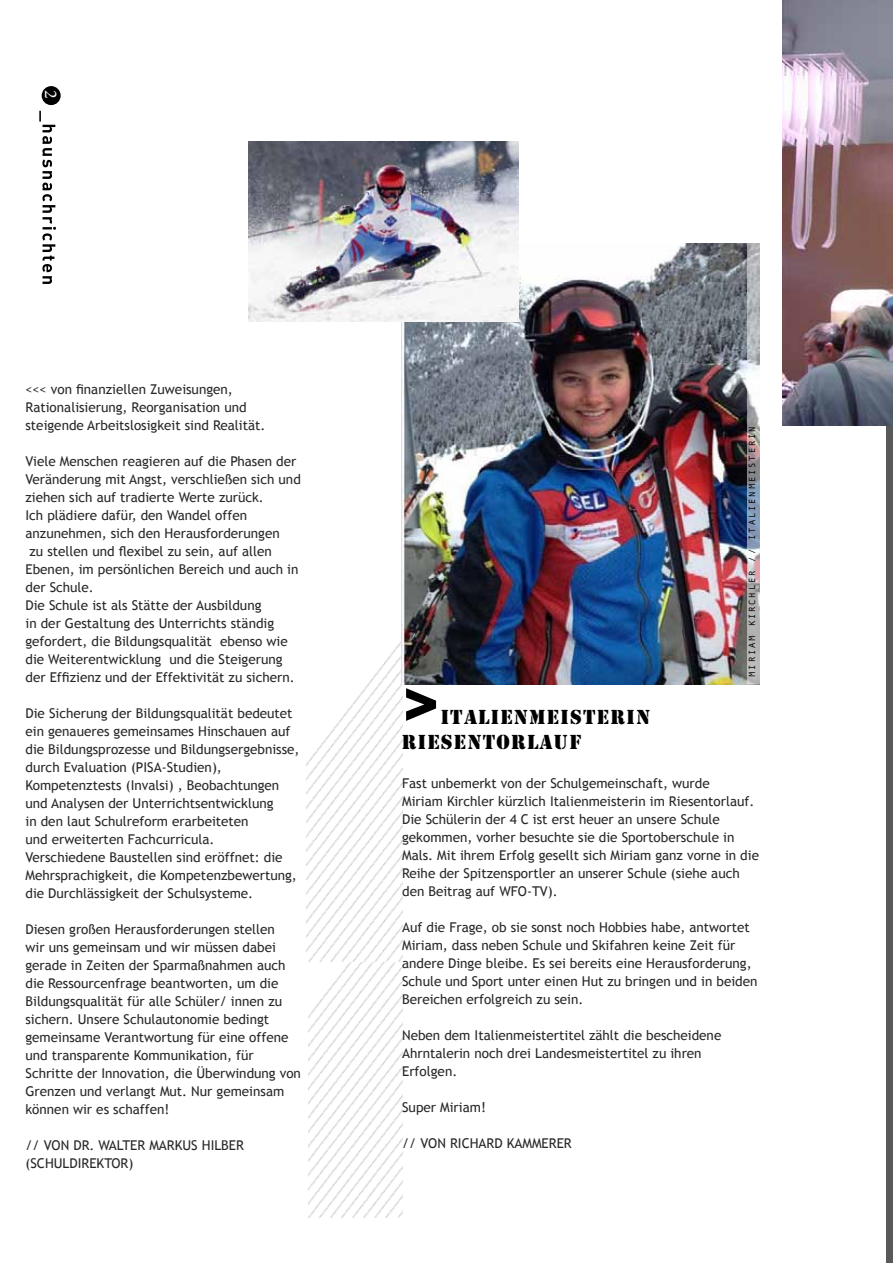
<style>
.page{position:relative;width:893px;height:1263px;background:#fff}
.page>*{position:absolute;margin:0;border:0;box-sizing:border-box;transform-origin:0 0}
.t1{font:italic 900 54px "Arial";color:#000}
.t2{font:21px/25.2px "Stencil";letter-spacing:.06em;color:#000}
.t3{font:18px "Minion Pro";color:#fff}
.t4{font:13.5px/18px "Trebuchet MS";color:#292829}
.t5{font:9px "Andale Mono";letter-spacing:.2em;color:#000}
</style>
<div class="page">
<div style="left:886px;top:0;width:7px;height:1263px;background:#58595b"></div>
<img style="left:782px;top:0;width:111px;height:425px">
<img style="left:308px;top:962px;width:95px;height:255px">
<img style="left:306px;top:621px;width:97px;height:341px">
<svg style="left:39px;top:111px;width:17px;height:173px"></svg>
<div style="left:42px;top:87px;width:18px;height:17px;background:#000;border-radius:50%"></div>
<div style="left:42px;top:86px;width:19px;height:19px;border:2px solid #000;border-radius:50%"></div>
<img style="left:402px;top:243px;width:345px;height:441px">
<svg style="left:747px;top:243px;width:12px;height:441px;background:#b2b4ba"></svg>
<img style="left:249px;top:142px;width:270px;height:180px">
<h3 class="t3" style="left:63px;top:90px;width:10px;rotate:90deg">2</h3>
<p class="t4" style="left:26px;top:380px;width:241px">&lt;&lt;&lt; von finanziellen Zuweisungen,<br>Rationalisierung, Reorganisation und steigende Arbeitslosigkeit sind Realität.</p>
<p class="t4" style="left:26px;top:452px;width:272px">Viele Menschen reagieren auf die Phasen der</p>
<p class="t4" style="left:26px;top:470px;width:277px">Veränderung mit Angst, verschließen sich und</p>
<p class="t4" style="left:26px;top:488px;width:240px">ziehen sich auf tradierte Werte zurück.</p>
<p class="t4" style="left:26px;top:506px;width:223px">Ich plädiere dafür, den Wandel offen</p>
<p class="t4" style="left:26px;top:524px;width:256px">anzunehmen, sich den Herausforderungen</p>
<p class="t4" style="left:30px;top:542px;width:244px">zu stellen und flexibel zu sein, auf allen</p>
<p class="t4" style="left:26px;top:560px;width:274px">Ebenen, im persönlichen Bereich und auch in</p>
<p class="t4" style="left:26px;top:578px;width:70px">der Schule.</p>
<p class="t4" style="left:26px;top:596px;width:237px">Die Schule ist als Stätte der Ausbildung</p>
<p class="t4" style="left:26px;top:614px;width:250px">in der Gestaltung des Unterrichts ständig</p>
<p class="t4" style="left:26px;top:632px;width:264px">gefordert, die Bildungsqualität ebenso wie</p>
<p class="t4" style="left:26px;top:650px;width:258px">die Weiterentwicklung und die Steigerung</p>
<p class="t4" style="left:26px;top:668px;width:271px">der Effizienz und der Effektivität zu sichern.</p>
<p class="t4" style="left:26px;top:704px;width:275px">Die Sicherung der Bildungsqualität bedeutet ein genaueres gemeinsames Hinschauen auf die Bildungsprozesse und Bildungsergebnisse, durch Evaluation (PISA-Studien), Kompetenztests (Invalsi) , Beobachtungen und Analysen der Unterrichtsentwicklung<br>in den laut Schulreform erarbeiteten<br>und erweiterten Fachcurricula.<br>Verschiedene Baustellen sind eröffnet: die Mehrsprachigkeit, die Kompetenzbewertung, die Durchlässigkeit der Schulsysteme.</p>
<p class="t4" style="left:26px;top:920px;width:277px">Diesen großen Herausforderungen stellen<br>wir uns gemeinsam und wir müssen dabei gerade in Zeiten der Sparmaßnahmen auch die Ressourcenfrage beantworten, um die Bildungsqualität für alle Schüler/ innen zu sichern. Unsere Schulautonomie bedingt gemeinsame Verantwortung für eine offene und transparente Kommunikation, für Schritte der Innovation, die Überwindung von Grenzen und verlangt Mut. Nur gemeinsam können wir es schaffen!</p>
<p class="t4" style="left:26px;top:1136px;width:143px">// VON Dr. Walter Markus</p>
<p class="t4" style="left:202px;top:1136px;width:28px">Hilber</p>
<p class="t4" style="left:26px;top:1154px;width:109px">(SCHULDIREKTOR)</p>
<h1 class="t1" style="left:402px;top:671px;width:37px">&gt;</h1>
<h2 class="t2" style="left:402px;top:704px;width:248px;text-indent:39px">ITALIENMEISTERIN<br>RIESENTORLAUF</h2>
<p class="t5" style="left:746px;top:677px;width:252px;rotate:-90deg">MIRIAM KIRCHLER // ITALIENMEISTERIN</p>
<p class="t4" style="left:402px;top:774px;width:358px">Fast unbemerkt von der Schulgemeinschaft, wurde<br>Miriam Kirchler kürzlich Italienmeisterin im Riesentorlauf.<br>Die Schülerin der 4 C ist erst heuer an unsere Schule gekommen, vorher besuchte sie die Sportoberschule in Mals. Mit ihrem Erfolg gesellt sich Miriam ganz vorne in die Reihe der Spitzensportler an unserer Schule (siehe auch den Beitrag auf WFO-TV).</p>
<p class="t4" style="left:402px;top:918px;width:357px">Auf die Frage, ob sie sonst noch Hobbies habe, antwortet Miriam, dass neben Schule und Skifahren keine Zeit für andere Dinge bleibe. Es sei bereits eine Herausforderung, Schule und Sport unter einen Hut zu bringen und in beiden Bereichen erfolgreich zu sein.</p>
<p class="t4" style="left:402px;top:1026px;width:321px">Neben dem Italienmeistertitel zählt die bescheidene<br>Ahrntalerin noch drei Landesmeistertitel zu ihren<br>Erfolgen.</p>
<p class="t4" style="left:402px;top:1098px;width:85px">Super Miriam!</p>
<p class="t4" style="left:402px;top:1134px;width:64px">// VON Richard</p>
<p class="t4" style="left:507px;top:1134px;width:17px">Kammerer</p>
</div>
